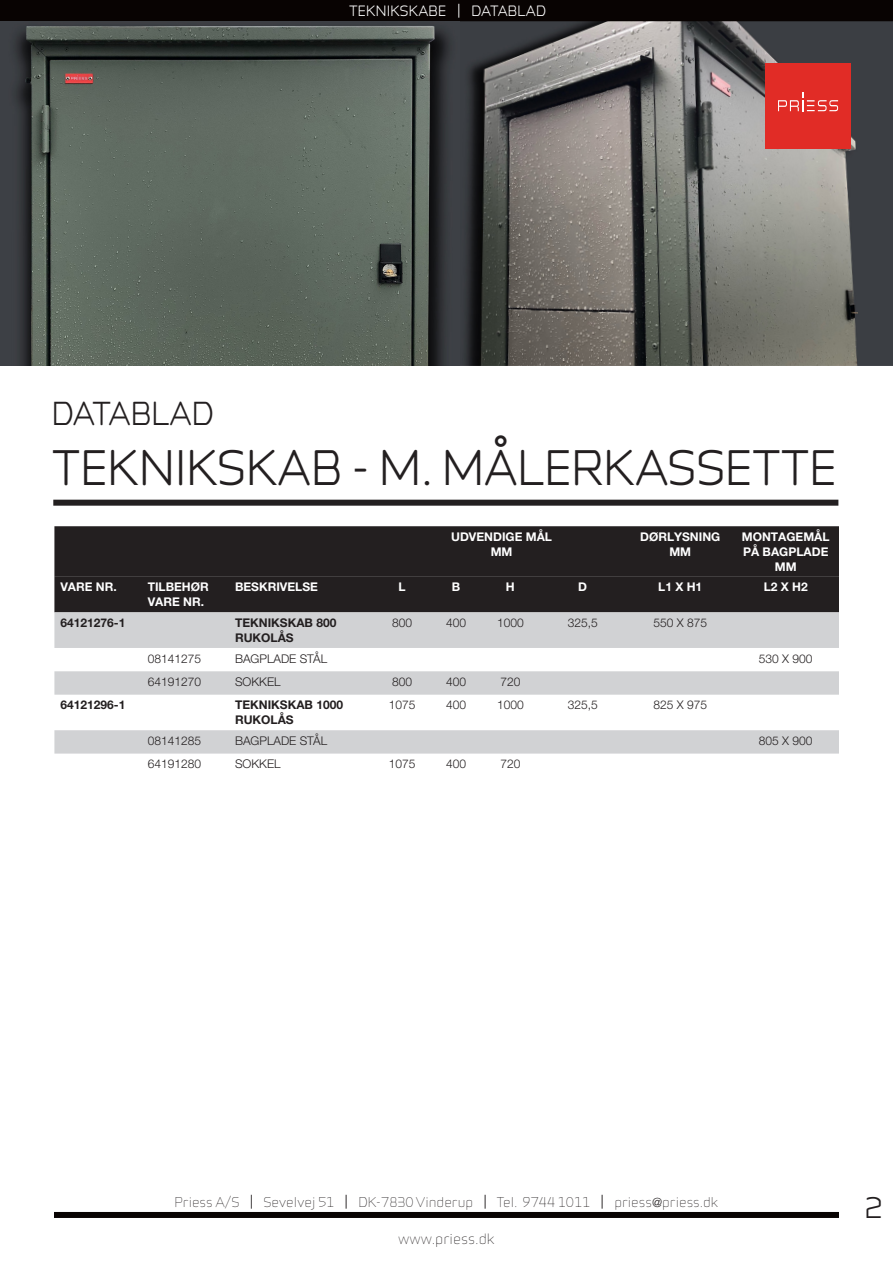
<style>
.page{position:relative;width:893px;height:1263px;background:#fff}
.page>*{position:absolute;margin:0;border:0;box-sizing:border-box;transform-origin:0 0}
.t1{font:45px "Infinity T Medium";color:#231f20}
.t2{font:30px "Infinity T Medium";color:#231f20}
.t3{font:27px "Infinity T Medium";color:#231f20}
.t4{font:13.5px "Infinity T Medium";letter-spacing:.015em;color:#fff}
.t5{font:13.5px "Infinity T Light";color:#231f20}
.t6{font:12.75px "Infinity T Light";color:#231f20}
.Mellem{font:300 12px "Helvetica Neue LT Pro";color:#231f20}
.Mellem-2{font:700 12px/15px "Helvetica Neue LT Pro";color:#fff}
.Mellem-3{font:700 12px "Helvetica Neue LT Pro";color:#231f20}
.s1{font-family:"Infinity T Medium";font-size:13.5px}
.s2{font-family:"Helvetica Neue LT Pro";font-weight:300}
</style>
<div class="page">
<div style="left:54px;top:1212px;width:785px;height:6px;background:#080302"></div>
<div style="left:0;top:0;width:893px;height:21px;background:#080302"></div>
<div style="left:53px;top:500px;width:785px;height:6px;background:#231f20"></div>
<div style="left:54px;top:526px;width:785px;height:86px;background:#231f20"></div>
<svg style="left:54px;top:612px;width:785px;height:142px;fill:#d1d2d4"></svg>
<img style="left:0;top:21px;width:893px;height:345px">
<div style="left:765px;top:64px;width:85px;height:85px;background:#e12c26"></div>
<svg style="left:778px;top:92px;width:60px;height:19px"></svg>
<p class="t4" style="left:349px;top:1px;width:198px">TEKNIKSKABE | DATABLAD</p>
<p class="t2" style="left:52px;top:392px;width:164px">DATABLAD</p>
<p class="t1" style="left:52px;top:435px;width:786px">TEKNIKSKAB - M. MÅLERKASSETTE</p>
<p class="Mellem-2" style="left:60px;top:579px;width:58px">VARE NR.</p>
<p class="Mellem-2" style="left:148px;top:579px;width:63px">TILBEHØR</p>
<p class="Mellem-2" style="left:148px;top:594px;width:58px">VARE NR.</p>
<p class="Mellem-2" style="left:451px;top:529px;width:102px">UDVENDIGE MÅL</p>
<p class="Mellem-2" style="left:491px;top:544px;width:23px">MM</p>
<p class="Mellem-2" style="left:640px;top:529px;width:82px">DØRLYSNING</p>
<p class="Mellem-2" style="left:669px;top:544px;width:23px">MM</p>
<p class="Mellem-2" style="left:742px;top:529px;width:89px">MONTAGEMÅL<br>PÅ BAGPLADE</p>
<p class="Mellem-2" style="left:775px;top:559px;width:23px">MM</p>
<p class="Mellem-2" style="left:235px;top:579px;width:84px">BESKRIVELSE</p>
<p class="Mellem-2" style="left:398px;top:579px;width:9px">L</p>
<p class="Mellem-2" style="left:452px;top:579px;width:10px">B</p>
<p class="Mellem-2" style="left:506px;top:579px;width:10px">H</p>
<p class="Mellem-2" style="left:578px;top:579px;width:10px">D</p>
<p class="Mellem-2" style="left:658px;top:579px;width:46px">L1 X H1</p>
<p class="Mellem-2" style="left:764px;top:579px;width:46px">L2 X H2</p>
<p class="Mellem-3" style="left:60px;top:615px;width:66px">64121276-1</p>
<p class="Mellem-3" style="left:235px;top:615px;width:103px">TEKNIKSKAB 800</p>
<p class="Mellem-3" style="left:235px;top:630px;width:60px">RUKOLÅS</p>
<p class="Mellem" style="left:392px;top:615px;width:22px">800</p>
<p class="Mellem" style="left:446px;top:615px;width:22px">400</p>
<p class="Mellem" style="left:497px;top:615px;width:28px">1000</p>
<p class="Mellem" style="left:568px;top:615px;width:32px">325,5</p>
<p class="Mellem" style="left:653px;top:615px;width:55px">550 X 875</p>
<p class="Mellem" style="left:148px;top:651px;width:55px">08141275</p>
<p class="Mellem" style="left:235px;top:651px;width:94px">BAGPLADE STÅL</p>
<p class="Mellem" style="left:759px;top:651px;width:55px">530 X 900</p>
<p class="Mellem" style="left:148px;top:674px;width:55px">64191270</p>
<p class="Mellem" style="left:235px;top:674px;width:47px">SOKKEL</p>
<p class="Mellem" style="left:392px;top:674px;width:22px">800</p>
<p class="Mellem" style="left:446px;top:674px;width:22px">400</p>
<p class="Mellem" style="left:500px;top:674px;width:22px">720</p>
<p class="Mellem-3" style="left:60px;top:697px;width:66px">64121296-1</p>
<p class="Mellem-3" style="left:235px;top:697px;width:110px">TEKNIKSKAB 1000</p>
<p class="Mellem-3" style="left:235px;top:712px;width:60px">RUKOLÅS</p>
<p class="Mellem" style="left:389px;top:698px;width:28px">1075</p>
<p class="Mellem" style="left:446px;top:698px;width:22px">400</p>
<p class="Mellem" style="left:497px;top:698px;width:28px">1000</p>
<p class="Mellem" style="left:568px;top:698px;width:32px">325,5</p>
<p class="Mellem" style="left:653px;top:698px;width:55px">825 X 975</p>
<p class="Mellem" style="left:148px;top:733px;width:55px">08141285</p>
<p class="Mellem" style="left:235px;top:733px;width:94px">BAGPLADE STÅL</p>
<p class="Mellem" style="left:759px;top:733px;width:55px">805 X 900</p>
<p class="Mellem" style="left:148px;top:756px;width:55px">64191280</p>
<p class="Mellem" style="left:235px;top:756px;width:47px">SOKKEL</p>
<p class="Mellem" style="left:389px;top:756px;width:28px">1075</p>
<p class="Mellem" style="left:446px;top:756px;width:22px">400</p>
<p class="Mellem" style="left:500px;top:756px;width:22px">720</p>
<p class="t6" style="left:175px;top:1193px;width:545px">Priess A/S <span class="s1">|</span> Sevelvej 51 <span class="s1">|</span> DK-7830 Vinderup <span class="s1">|</span> Tel. 9744 1011 <span class="s1">|</span> priess<span class="s2">@</span>priess.dk</p>
<p class="t5" style="left:398px;top:1228px;width:98px">www.priess.dk</p>
<h3 class="t3" style="left:865px;top:1188px;width:19px">2</h3>
</div>
